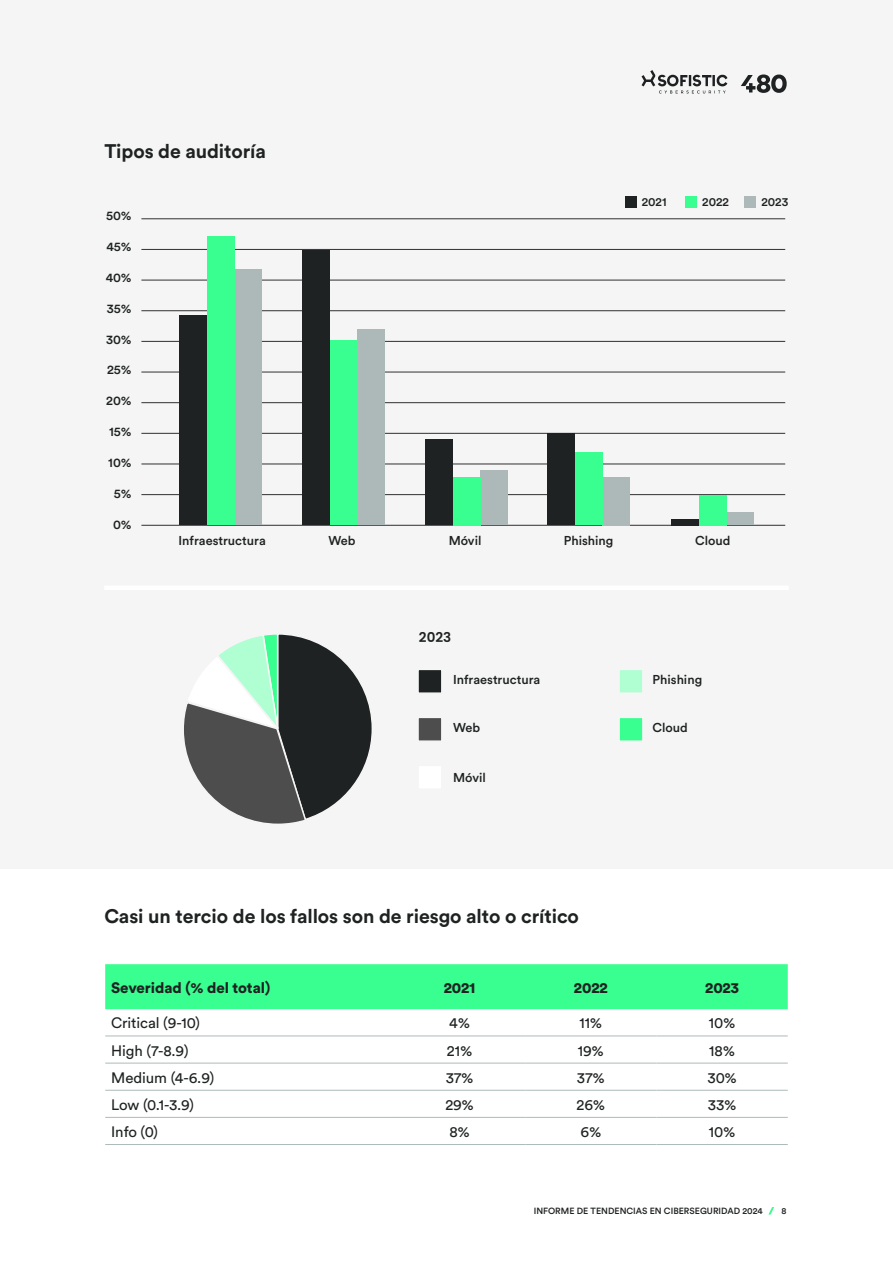
<style>
.page{position:relative;width:893px;height:1263px;background:#fff}
.page>*{position:absolute;margin:0;border:0;box-sizing:border-box;transform-origin:0 0}
.t1{font:700 19.5px "Circular Std";letter-spacing:-.005em;color:#1f2222}
.t2{font:15px "Circular Std";letter-spacing:-.005em;color:#1f2222}
.t3{font:900 15px "Circular Std";letter-spacing:-.005em;color:#1f2222}
.t4{font:600 13.5px "Poppins";color:#1f2222}
.t5{font:500 12.75px "Circular Std";color:#1f2222}
.t6{font:500 12px "Circular Std";color:#1f2222}
.t7{font:500 9px "Circular Std";color:#1f2222}
.s1{color:#39fe90}
</style>
<div class="page">
<div style="left:0;top:0;width:893px;height:868px;background:#f5f5f5"></div>
<div style="left:417px;top:669px;width:26px;height:25px;background:#1f2222;border:2px solid #f5f5f5"></div>
<div style="left:618px;top:669px;width:26px;height:25px;background:#b0ffd3;border:2px solid #f5f5f5"></div>
<div style="left:417px;top:717px;width:26px;height:25px;background:#4d4d4d;border:2px solid #f5f5f5"></div>
<div style="left:618px;top:717px;width:26px;height:25px;background:#39fe90;border:2px solid #f5f5f5"></div>
<div style="left:417px;top:765px;width:26px;height:25px;background:#fff"></div>
<hr style="left:141px;top:525px;width:644px;height:1px;background:#303030">
<hr style="left:141px;top:280px;width:644px;height:1px;background:#303030">
<hr style="left:141px;top:219px;width:644px;height:1px;background:#303030">
<hr style="left:141px;top:464px;width:644px;height:1px;background:#303030">
<hr style="left:141px;top:372px;width:644px;height:1px;background:#303030">
<hr style="left:141px;top:494px;width:644px;height:1px;background:#303030">
<hr style="left:141px;top:402px;width:644px;height:1px;background:#303030">
<hr style="left:141px;top:433px;width:644px;height:1px;background:#303030">
<hr style="left:141px;top:341px;width:644px;height:1px;background:#303030">
<hr style="left:141px;top:310px;width:644px;height:1px;background:#303030">
<hr style="left:141px;top:249px;width:644px;height:1px;background:#303030">
<div style="left:179px;top:316px;width:28px;height:209px;background:#1f2222"></div>
<div style="left:302px;top:250px;width:28px;height:275px;background:#1f2222"></div>
<div style="left:425px;top:439px;width:28px;height:86px;background:#1f2222"></div>
<div style="left:547px;top:433px;width:28px;height:92px;background:#1f2222"></div>
<div style="left:671px;top:519px;width:28px;height:6px;background:#1f2222"></div>
<div style="left:234px;top:269px;width:28px;height:256px;background:#adb9b9"></div>
<div style="left:357px;top:330px;width:28px;height:195px;background:#adb9b9"></div>
<div style="left:480px;top:471px;width:28px;height:54px;background:#adb9b9"></div>
<div style="left:602px;top:477px;width:28px;height:48px;background:#adb9b9"></div>
<div style="left:726px;top:513px;width:28px;height:12px;background:#adb9b9"></div>
<div style="left:207px;top:237px;width:28px;height:288px;background:#39fe90"></div>
<div style="left:330px;top:340px;width:28px;height:185px;background:#39fe90"></div>
<div style="left:453px;top:477px;width:28px;height:48px;background:#39fe90"></div>
<div style="left:575px;top:453px;width:28px;height:72px;background:#39fe90"></div>
<div style="left:699px;top:495px;width:28px;height:30px;background:#39fe90"></div>
<hr style="left:104px;top:586px;width:685px;height:4px;background:#fff">
<div style="left:625px;top:196px;width:12px;height:12px;background:#1f2222"></div>
<div style="left:685px;top:196px;width:12px;height:12px;background:#39fe90"></div>
<div style="left:744px;top:196px;width:12px;height:12px;background:#adb9b9"></div>
<svg style="left:184px;top:634px;width:188px;height:190px"></svg>
<div style="left:105px;top:964px;width:683px;height:45px;background:#39fe90"></div>
<hr style="left:105px;top:1144px;width:289px;height:1px;background:#adbaba">
<hr style="left:394px;top:1144px;width:131px;height:1px;background:#adbaba">
<hr style="left:105px;top:1035px;width:289px;height:1px;background:#adbaba">
<hr style="left:394px;top:1035px;width:131px;height:1px;background:#adbaba">
<hr style="left:525px;top:1035px;width:131px;height:1px;background:#adbaba">
<hr style="left:656px;top:1035px;width:132px;height:1px;background:#adbaba">
<hr style="left:105px;top:1063px;width:289px;height:1px;background:#adbaba">
<hr style="left:394px;top:1063px;width:131px;height:1px;background:#adbaba">
<hr style="left:525px;top:1063px;width:131px;height:1px;background:#adbaba">
<hr style="left:656px;top:1063px;width:132px;height:1px;background:#adbaba">
<hr style="left:105px;top:1090px;width:289px;height:1px;background:#adbaba">
<hr style="left:394px;top:1090px;width:131px;height:1px;background:#adbaba">
<hr style="left:525px;top:1090px;width:131px;height:1px;background:#adbaba">
<hr style="left:656px;top:1090px;width:132px;height:1px;background:#adbaba">
<hr style="left:105px;top:1117px;width:289px;height:1px;background:#adbaba">
<hr style="left:394px;top:1117px;width:131px;height:1px;background:#adbaba">
<hr style="left:525px;top:1117px;width:131px;height:1px;background:#adbaba">
<hr style="left:656px;top:1117px;width:132px;height:1px;background:#adbaba">
<hr style="left:525px;top:1144px;width:131px;height:1px;background:#adbaba">
<hr style="left:656px;top:1144px;width:132px;height:1px;background:#adbaba">
<svg style="left:741px;top:74px;width:46px;height:19px"></svg>
<svg style="left:641px;top:70px;width:86px;height:23px"></svg>
<h1 class="t1" style="left:104px;top:141px;width:163px">Tipos de auditoría</h1>
<p class="t5" style="left:106px;top:210px;width:27px">50%</p>
<p class="t5" style="left:106px;top:240px;width:27px">45%</p>
<p class="t5" style="left:106px;top:271px;width:27px">40%</p>
<p class="t5" style="left:107px;top:302px;width:26px">35%</p>
<p class="t5" style="left:106px;top:333px;width:27px">30%</p>
<p class="t5" style="left:107px;top:364px;width:26px">25%</p>
<p class="t5" style="left:106px;top:395px;width:27px">20%</p>
<p class="t5" style="left:109px;top:426px;width:24px">15%</p>
<p class="t5" style="left:108px;top:457px;width:25px">10%</p>
<p class="t5" style="left:114px;top:488px;width:19px">5%</p>
<p class="t5" style="left:113px;top:519px;width:20px">0%</p>
<p class="t6" style="left:642px;top:196px;width:26px">2021</p>
<p class="t6" style="left:702px;top:196px;width:28px">2022</p>
<p class="t6" style="left:761px;top:196px;width:28px">2023</p>
<p class="t5" style="left:328px;top:535px;width:29px">Web</p>
<p class="t5" style="left:449px;top:535px;width:34px">Móvil</p>
<p class="t5" style="left:564px;top:535px;width:51px">Phishing</p>
<p class="t5" style="left:179px;top:535px;width:89px">Infraestructura</p>
<p class="t5" style="left:695px;top:535px;width:37px">Cloud</p>
<p class="t4" style="left:419px;top:630px;width:34px">2023</p>
<p class="t5" style="left:453px;top:674px;width:89px">Infraestructura</p>
<p class="t5" style="left:453px;top:722px;width:29px">Web</p>
<p class="t5" style="left:453px;top:771px;width:34px">Móvil</p>
<h1 class="t1" style="left:104px;top:905px;width:476px">Casi un tercio de los fallos son de riesgo alto o crítico</h1>
<p class="t5" style="left:653px;top:674px;width:51px">Phishing</p>
<p class="t5" style="left:653px;top:722px;width:37px">Cloud</p>
<p class="t3" style="left:111px;top:979px;width:161px">Severidad (% del total)</p>
<p class="t3" style="left:444px;top:979px;width:33px">2021</p>
<p class="t3" style="left:574px;top:979px;width:35px">2022</p>
<p class="t3" style="left:705px;top:979px;width:35px">2023</p>
<p class="t2" style="left:111px;top:1016px;width:90px">Critical (9-10)</p>
<p class="t2" style="left:449px;top:1016px;width:22px">4%</p>
<p class="t2" style="left:580px;top:1016px;width:24px">11%</p>
<p class="t2" style="left:709px;top:1016px;width:28px">10%</p>
<p class="t2" style="left:111px;top:1044px;width:79px">High (7-8.9)</p>
<p class="t2" style="left:447px;top:1044px;width:27px">21%</p>
<p class="t2" style="left:578px;top:1044px;width:27px">19%</p>
<p class="t2" style="left:709px;top:1044px;width:27px">18%</p>
<p class="t2" style="left:111px;top:1071px;width:104px">Medium (4-6.9)</p>
<p class="t2" style="left:446px;top:1071px;width:29px">37%</p>
<p class="t2" style="left:577px;top:1071px;width:29px">37%</p>
<p class="t2" style="left:707px;top:1071px;width:31px">30%</p>
<p class="t2" style="left:111px;top:1098px;width:84px">Low (0.1-3.9)</p>
<p class="t2" style="left:445px;top:1098px;width:30px">29%</p>
<p class="t2" style="left:576px;top:1098px;width:30px">26%</p>
<p class="t2" style="left:708px;top:1098px;width:30px">33%</p>
<p class="t2" style="left:111px;top:1125px;width:48px">Info (0)</p>
<p class="t2" style="left:449px;top:1125px;width:22px">8%</p>
<p class="t2" style="left:580px;top:1125px;width:22px">6%</p>
<p class="t2" style="left:709px;top:1125px;width:28px">10%</p>
<p class="t7" style="left:534px;top:1205px;width:254px">INFORME DE TENDENCIAS EN CIBERSEGURIDAD 2024 <span class="s1">/</span> 8</p>
</div>
